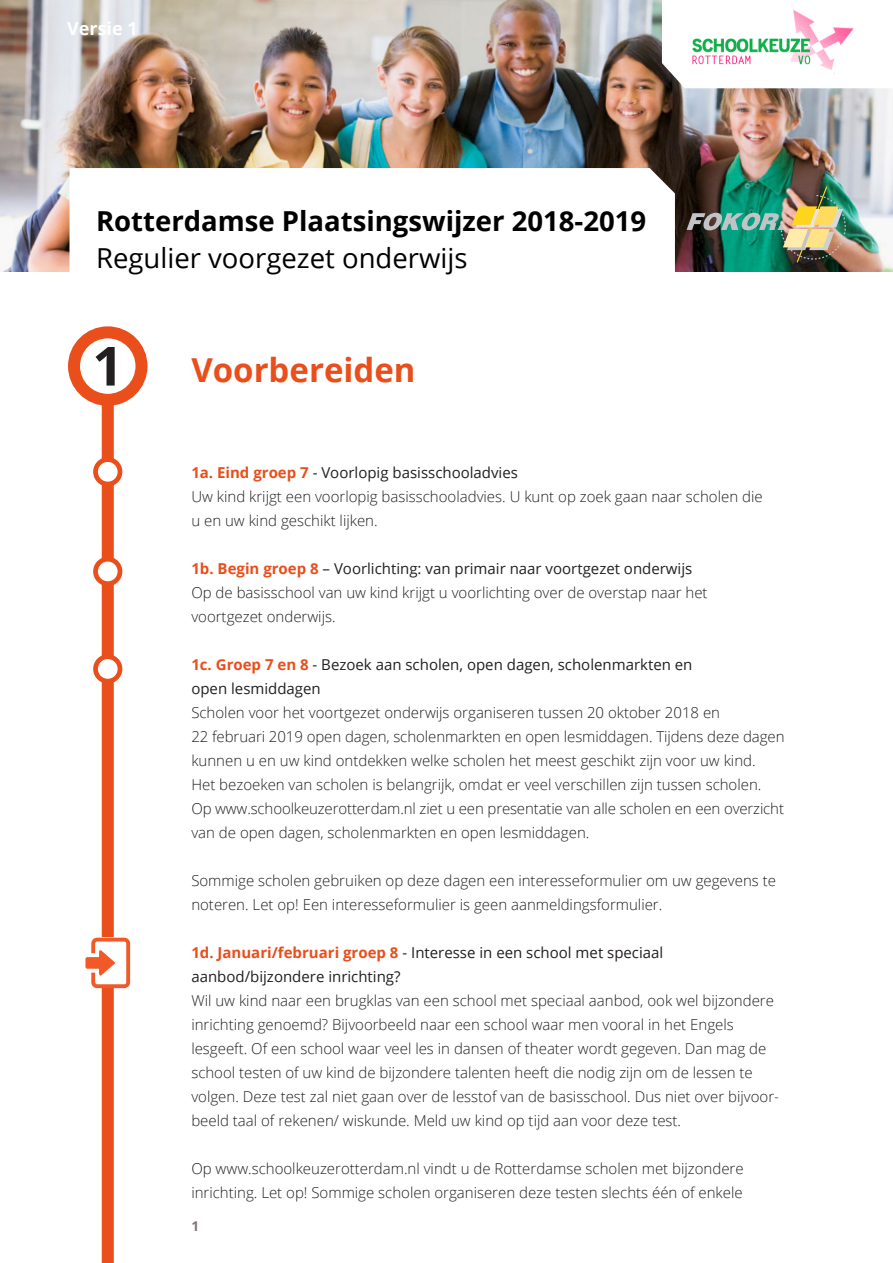
<style>
.page{position:relative;width:893px;height:1263px;background:#fff}
.page>*{position:absolute;margin:0;border:0;box-sizing:border-box;transform-origin:0 0}
.t1{font:700 54px "Open Sans";color:#231f20}
.t2{font:700 33px "Open Sans";color:#e94e1b}
.t3{font:700 27.45px "Open Sans";color:#000}
.t4{font:27.45px "Open Sans";color:#000}
.t5{font:700 18px "Open Sans";color:#fff}
.t6{font:300 15px/24px "Open Sans";color:#231f20}
.t7{font:15px "Open Sans";color:#231f20}
.t8{font:700 13.5px "Open Sans";color:#7f7674}
.s1{font-weight:700;color:#e94e1b}
</style>
<div class="page">
<div style="left:102px;top:357px;width:12px;height:906px;background:#e94e1b"></div>
<svg style="left:74px;top:332px;width:67px;height:68px"></svg>
<div style="left:68px;top:326px;width:79px;height:80px;border:12px solid #e94e1b;border-radius:50%"></div>
<div style="left:96px;top:460px;width:24px;height:24px;background:#fff;border-radius:50%"></div>
<div style="left:93px;top:457px;width:29px;height:29px;border:5px solid #e94e1b;border-radius:50%"></div>
<div style="left:96px;top:559px;width:24px;height:25px;background:#fff;border-radius:50%"></div>
<div style="left:93px;top:557px;width:29px;height:29px;border:5px solid #e94e1b;border-radius:50%"></div>
<div style="left:96px;top:657px;width:24px;height:24px;background:#fff;border-radius:50%"></div>
<div style="left:93px;top:654px;width:29px;height:29px;border:5px solid #e94e1b;border-radius:50%"></div>
<svg style="left:85px;top:938px;width:45px;height:50px"></svg>
<img style="left:0;top:0;width:893px;height:271px">
<svg style="left:69px;top:168px;width:606px;height:104px"></svg>
<svg style="left:662px;top:0;width:231px;height:88px"></svg>
<img style="left:687px;top:185px;width:159px;height:78px">
<div style="left:687px;top:10px;width:182px;height:65px;background:#fff"></div>
<img style="left:692px;top:10px;width:161px;height:60px">
<p class="t5" style="left:67px;top:16px;width:72px">Versie 1</p>
<p class="t3" style="left:96px;top:201px;width:552px">Rotterdamse Plaatsingswijzer 2018-2019</p>
<p class="t4" style="left:96px;top:239px;width:373px">Regulier voorgezet onderwijs</p>
<p class="t1" style="left:92px;top:328px;width:32px">1</p>
<p class="t2" style="left:191px;top:347px;width:226px">Voorbereiden</p>
<p class="t7" style="left:191px;top:462px;width:328px"><span class="s1">1a. Eind groep 7</span> - Voorlopig basisschooladvies</p>
<p class="t6" style="left:191px;top:484px;width:573px">Uw kind krijgt een voorlopig basisschooladvies. U kunt op zoek gaan naar scholen die u en uw kind geschikt lijken.</p>
<p class="t7" style="left:191px;top:558px;width:502px"><span class="s1">1b. Begin groep 8</span> – Voorlichting: van primair naar voortgezet onderwijs</p>
<p class="t6" style="left:191px;top:580px;width:518px">Op de basisschool van uw kind krijgt u voorlichting over de overstap naar het voortgezet onderwijs.</p>
<p class="t7" style="left:191px;top:654px;width:503px"><span class="s1">1c. Groep 7 en 8</span> - Bezoek aan scholen, open dagen, scholenmarkten en</p>
<p class="t7" style="left:191px;top:678px;width:131px">open lesmiddagen</p>
<p class="t6" style="left:191px;top:700px;width:595px">Scholen voor het voortgezet onderwijs organiseren tussen 20 oktober 2018 en<br>22 februari 2019 open dagen, scholenmarkten en open lesmiddagen. Tijdens deze dagen kunnen u en uw kind ontdekken welke scholen het meest geschikt zijn voor uw kind.</p>
<p class="t6" style="left:191px;top:772px;width:594px">Het bezoeken van scholen is belangrijk, omdat er veel verschillen zijn tussen scholen.<br>Op www.schoolkeuzerotterdam.nl ziet u een presentatie van alle scholen en een overzicht van de open dagen, scholenmarkten en open lesmiddagen.</p>
<p class="t6" style="left:191px;top:868px;width:586px">Sommige scholen gebruiken op deze dagen een interesseformulier om uw gegevens te noteren. Let op! Een interesseformulier is geen aanmeldingsformulier.</p>
<p class="t7" style="left:191px;top:942px;width:473px"><span class="s1">1d. Januari/februari groep 8</span> - Interesse in een school met speciaal</p>
<p class="t7" style="left:191px;top:966px;width:211px">aanbod/bijzondere inrichting?</p>
<p class="t6" style="left:191px;top:988px;width:589px">Wil uw kind naar een brugklas van een school met speciaal aanbod, ook wel bijzondere inrichting genoemd? Bijvoorbeeld naar een school waar men vooral in het Engels lesgeeft. Of een school waar veel les in dansen of theater wordt gegeven. Dan mag de school testen of uw kind de bijzondere talenten heeft die nodig zijn om de lessen te volgen. Deze test zal niet gaan over de lesstof van de basisschool. Dus niet over bijvoor&shy;beeld taal of rekenen/ wiskunde. Meld uw kind op tijd aan voor deze test.</p>
<p class="t6" style="left:191px;top:1156px;width:554px">Op www.schoolkeuzerotterdam.nl vindt u de Rotterdamse scholen met bijzondere inrichting. Let op! Sommige scholen organiseren deze testen slechts één of enkele</p>
<p class="t8" style="left:191px;top:1216px;width:9px">1</p>
</div>
